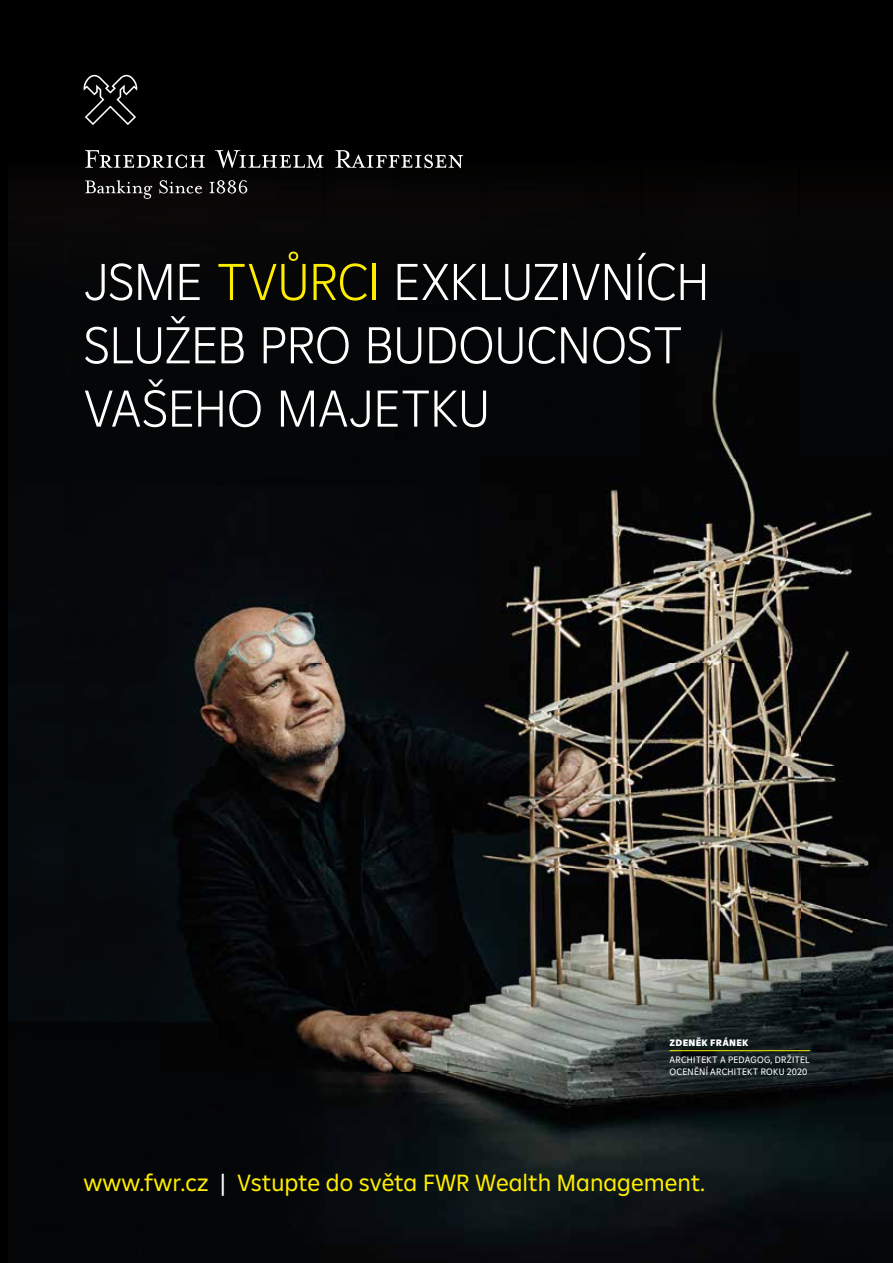
<style>
.page{position:relative;width:893px;height:1263px;background:#000}
.page>*{position:absolute;margin:0;border:0;box-sizing:border-box;transform-origin:0 0}
.t1{font:300 53.1px/63.3px "Amalia";letter-spacing:-.005em;color:#fff}
.t2{font:24px "Amalia";color:#ffed00}
.t3{font:9.6px/11.9px "Amalia";letter-spacing:.02em;color:#fff}
.t4{font:900 9.6px "Amalia";letter-spacing:.03em;color:#fff}
.s1{color:#ffed00}
.s2{color:#fff}
</style>
<div class="page">
<img style="left:8px;top:155px;width:885px;height:1108px">
<hr style="left:670px;top:1050px;width:140px;height:1px;background:#ffed00">
<svg style="left:84px;top:75px;width:53px;height:50px"></svg>
<svg style="left:85px;top:150px;width:120px;height:18px"></svg>
<svg style="left:215px;top:150px;width:109px;height:18px"></svg>
<svg style="left:335px;top:150px;width:128px;height:18px"></svg>
<svg style="left:85px;top:180px;width:67px;height:19px"></svg>
<svg style="left:159px;top:180px;width:43px;height:14px"></svg>
<svg style="left:209px;top:180px;width:38px;height:14px"></svg>
<p class="t1" style="left:84px;top:248px;width:627px">JSME <span class="s1">TVŮRCI</span> EXKLUZIVNÍCH<br>SLUŽEB PRO BUDOUCNOST<br>VAŠEHO MAJETKU</p>
<p class="t4" style="left:670px;top:1036px;width:81px">ZDENĚK FRÁNEK</p>
<p class="t3" style="left:670px;top:1053px;width:142px">ARCHITEKT A PEDAGOG, DRŽITEL<br>OCENĚNÍ ARCHITEKT ROKU 2020</p>
<p class="t2" style="left:84px;top:1167px;width:623px">www.fwr.cz <span class="s2">|</span> Vstupte do světa FWR Wealth Management.</p>
</div>
